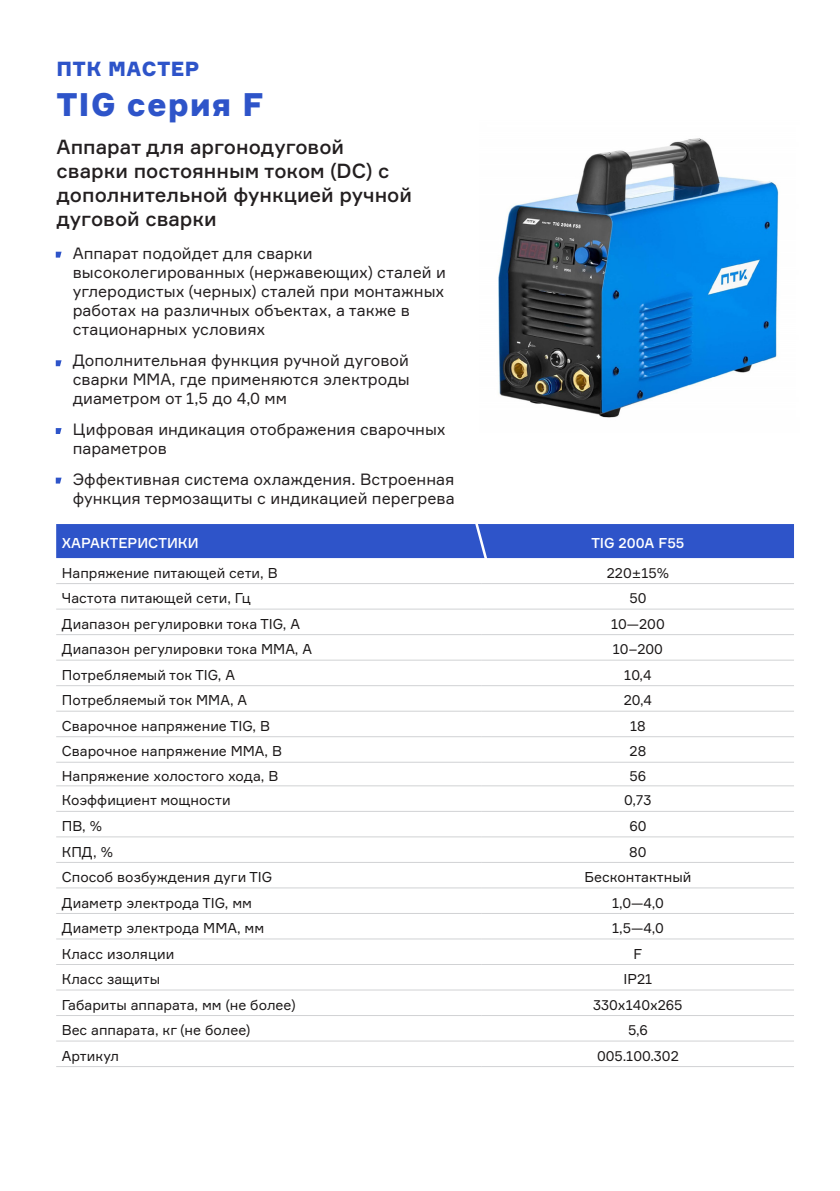
<style>
.page{position:relative;width:840px;height:1191px;background:#fff}
.page>*{position:absolute;margin:0;border:0;box-sizing:border-box;transform-origin:0 0}
.t1{font:900 32px "Formular";letter-spacing:.03em;color:#2e54c9}
.t2{font:500 20px/24px "Formular";color:#231f20}
.t3{font:900 20px "Formular";letter-spacing:.03em;color:#2e54c9}
.РАМКА_-_Описание_с_м{font:16px/19.2px "Formular";color:#231f20}
.t4{font:14px "Formular";color:#1a1717}
.t5{font:500 14px "Formular";color:#fff}
</style>
<div class="page">
<img style="left:498px;top:138px;width:281px;height:280px">
<hr style="left:56px;top:583px;width:425px;height:1px;background:#d1d2d4">
<hr style="left:481px;top:583px;width:312px;height:1px;background:#d1d2d4">
<hr style="left:56px;top:608px;width:425px;height:1px;background:#d1d2d4">
<hr style="left:481px;top:608px;width:312px;height:1px;background:#d1d2d4">
<hr style="left:56px;top:634px;width:425px;height:1px;background:#d1d2d4">
<hr style="left:481px;top:634px;width:312px;height:1px;background:#d1d2d4">
<hr style="left:56px;top:659px;width:425px;height:1px;background:#d1d2d4">
<hr style="left:481px;top:659px;width:312px;height:1px;background:#d1d2d4">
<hr style="left:56px;top:685px;width:425px;height:1px;background:#d1d2d4">
<hr style="left:481px;top:685px;width:312px;height:1px;background:#d1d2d4">
<hr style="left:56px;top:710px;width:425px;height:1px;background:#d1d2d4">
<hr style="left:481px;top:710px;width:312px;height:1px;background:#d1d2d4">
<hr style="left:56px;top:736px;width:425px;height:1px;background:#d1d2d4">
<hr style="left:481px;top:736px;width:312px;height:1px;background:#d1d2d4">
<hr style="left:56px;top:761px;width:425px;height:1px;background:#d1d2d4">
<hr style="left:481px;top:761px;width:312px;height:1px;background:#d1d2d4">
<hr style="left:56px;top:785px;width:425px;height:1px;background:#d1d2d4">
<hr style="left:481px;top:785px;width:312px;height:1px;background:#d1d2d4">
<hr style="left:56px;top:811px;width:425px;height:1px;background:#d1d2d4">
<hr style="left:481px;top:811px;width:312px;height:1px;background:#d1d2d4">
<hr style="left:56px;top:836px;width:425px;height:1px;background:#d1d2d4">
<hr style="left:481px;top:836px;width:312px;height:1px;background:#d1d2d4">
<hr style="left:56px;top:862px;width:425px;height:1px;background:#d1d2d4">
<hr style="left:481px;top:862px;width:312px;height:1px;background:#d1d2d4">
<hr style="left:56px;top:887px;width:425px;height:1px;background:#d1d2d4">
<hr style="left:481px;top:887px;width:312px;height:1px;background:#d1d2d4">
<hr style="left:56px;top:913px;width:425px;height:1px;background:#d1d2d4">
<hr style="left:481px;top:913px;width:312px;height:1px;background:#d1d2d4">
<hr style="left:56px;top:938px;width:425px;height:1px;background:#d1d2d4">
<hr style="left:481px;top:938px;width:312px;height:1px;background:#d1d2d4">
<hr style="left:56px;top:964px;width:425px;height:1px;background:#d1d2d4">
<hr style="left:481px;top:964px;width:312px;height:1px;background:#d1d2d4">
<hr style="left:56px;top:989px;width:425px;height:1px;background:#d1d2d4">
<hr style="left:481px;top:989px;width:312px;height:1px;background:#d1d2d4">
<hr style="left:56px;top:1015px;width:425px;height:1px;background:#d1d2d4">
<hr style="left:481px;top:1015px;width:312px;height:1px;background:#d1d2d4">
<hr style="left:56px;top:1040px;width:425px;height:1px;background:#d1d2d4">
<hr style="left:481px;top:1040px;width:312px;height:1px;background:#d1d2d4">
<hr style="left:56px;top:1066px;width:425px;height:1px;background:#d1d2d4">
<hr style="left:481px;top:1066px;width:312px;height:1px;background:#d1d2d4">
<div style="left:56px;top:524px;width:737px;height:35px;background:#2e54c9"></div>
<svg style="left:56px;top:252px;width:6px;height:6px"></svg>
<svg style="left:56px;top:428px;width:6px;height:6px"></svg>
<svg style="left:56px;top:477px;width:6px;height:6px"></svg>
<svg style="left:56px;top:360px;width:6px;height:6px"></svg>
<p class="t3" style="left:57px;top:57px;width:144px">ПТК МАСТЕР</p>
<p class="t1" style="left:57px;top:85px;width:208px">TIG серия F</p>
<p class="t2" style="left:57px;top:135px;width:357px">Аппарат для аргонодуговой сварки постоянным током (DC) с дополнительной функцией ручной дуговой сварки</p>
<p class="РАМКА_-_Описание_с_м" style="left:73px;top:243px;width:374px">Аппарат подойдет для сварки высоколегированных (нержавеющих) сталей и углеродистых (черных) сталей при монтажных работах на различных объектах, а также в стационарных условиях</p>
<p class="РАМКА_-_Описание_с_м" style="left:73px;top:350px;width:338px;text-align:justify">Дополнительная функция ручной дуговой сварки MMA, где применяются электроды диаметром от 1,5 до 4,0 мм</p>
<p class="РАМКА_-_Описание_с_м" style="left:73px;top:419px;width:374px">Цифровая индикация отображения сварочных параметров</p>
<p class="РАМКА_-_Описание_с_м" style="left:73px;top:469px;width:383px">Эффективная система охлаждения. Встроенная функция термозащиты с индикацией перегрева</p>
<p class="t5" style="left:62px;top:534px;width:138px">ХАРАКТЕРИСТИКИ</p>
<p class="t5" style="left:591px;top:534px;width:95px">TIG 200A F55</p>
<p class="t4" style="left:62px;top:564px;width:217px">Напряжение питающей сети, В</p>
<p class="t4" style="left:606px;top:564px;width:64px">220±15%</p>
<p class="t4" style="left:62px;top:589px;width:190px">Частота питающей сети, Гц</p>
<p class="t4" style="left:629px;top:589px;width:19px">50</p>
<p class="t4" style="left:62px;top:615px;width:239px">Диапазон регулировки тока TIG, A</p>
<p class="t4" style="left:610px;top:615px;width:55px">10—200</p>
<p class="t4" style="left:62px;top:640px;width:251px">Диапазон регулировки тока MMA, A</p>
<p class="t4" style="left:612px;top:640px;width:52px">10–200</p>
<p class="t4" style="left:62px;top:666px;width:174px">Потребляемый ток TIG, A</p>
<p class="t4" style="left:624px;top:666px;width:29px">10,4</p>
<p class="t4" style="left:62px;top:691px;width:187px">Потребляемый ток MMA, A</p>
<p class="t4" style="left:623px;top:691px;width:30px">20,4</p>
<p class="t4" style="left:62px;top:717px;width:209px">Сварочное напряжение TIG, В</p>
<p class="t4" style="left:629px;top:717px;width:17px">18</p>
<p class="t4" style="left:62px;top:742px;width:221px">Сварочное напряжение MMA, В</p>
<p class="t4" style="left:629px;top:742px;width:18px">28</p>
<p class="t4" style="left:62px;top:767px;width:218px">Напряжение холостого хода, В</p>
<p class="t4" style="left:629px;top:767px;width:18px">56</p>
<p class="t4" style="left:62px;top:792px;width:170px">Коэффициент мощности</p>
<p class="t4" style="left:624px;top:792px;width:29px">0,73</p>
<p class="t4" style="left:62px;top:817px;width:42px">ПВ, %</p>
<p class="t4" style="left:629px;top:817px;width:19px">60</p>
<p class="t4" style="left:62px;top:843px;width:53px">КПД, %</p>
<p class="t4" style="left:629px;top:843px;width:19px">80</p>
<p class="t4" style="left:62px;top:868px;width:212px">Способ возбуждения дуги TIG</p>
<p class="t4" style="left:584px;top:868px;width:108px">Бесконтактный</p>
<p class="t4" style="left:62px;top:894px;width:192px">Диаметр электрода TIG, мм</p>
<p class="t4" style="left:611px;top:894px;width:53px">1,0—4,0</p>
<p class="t4" style="left:62px;top:919px;width:204px">Диаметр электрода MMA, мм</p>
<p class="t4" style="left:611px;top:919px;width:53px">1,5—4,0</p>
<p class="t4" style="left:62px;top:945px;width:114px">Класс изоляции</p>
<p class="t4" style="left:633px;top:945px;width:10px">F</p>
<p class="t4" style="left:62px;top:970px;width:100px">Класс защиты</p>
<p class="t4" style="left:623px;top:970px;width:30px">IP21</p>
<p class="t4" style="left:62px;top:996px;width:235px">Габариты аппарата, мм (не более)</p>
<p class="t4" style="left:593px;top:996px;width:91px">330х140х265</p>
<p class="t4" style="left:62px;top:1021px;width:190px">Вес аппарата, кг (не более)</p>
<p class="t4" style="left:627px;top:1021px;width:21px">5,6</p>
<p class="t4" style="left:62px;top:1047px;width:59px">Артикул</p>
<p class="t4" style="left:596px;top:1047px;width:83px">005.100.302</p>
</div>
